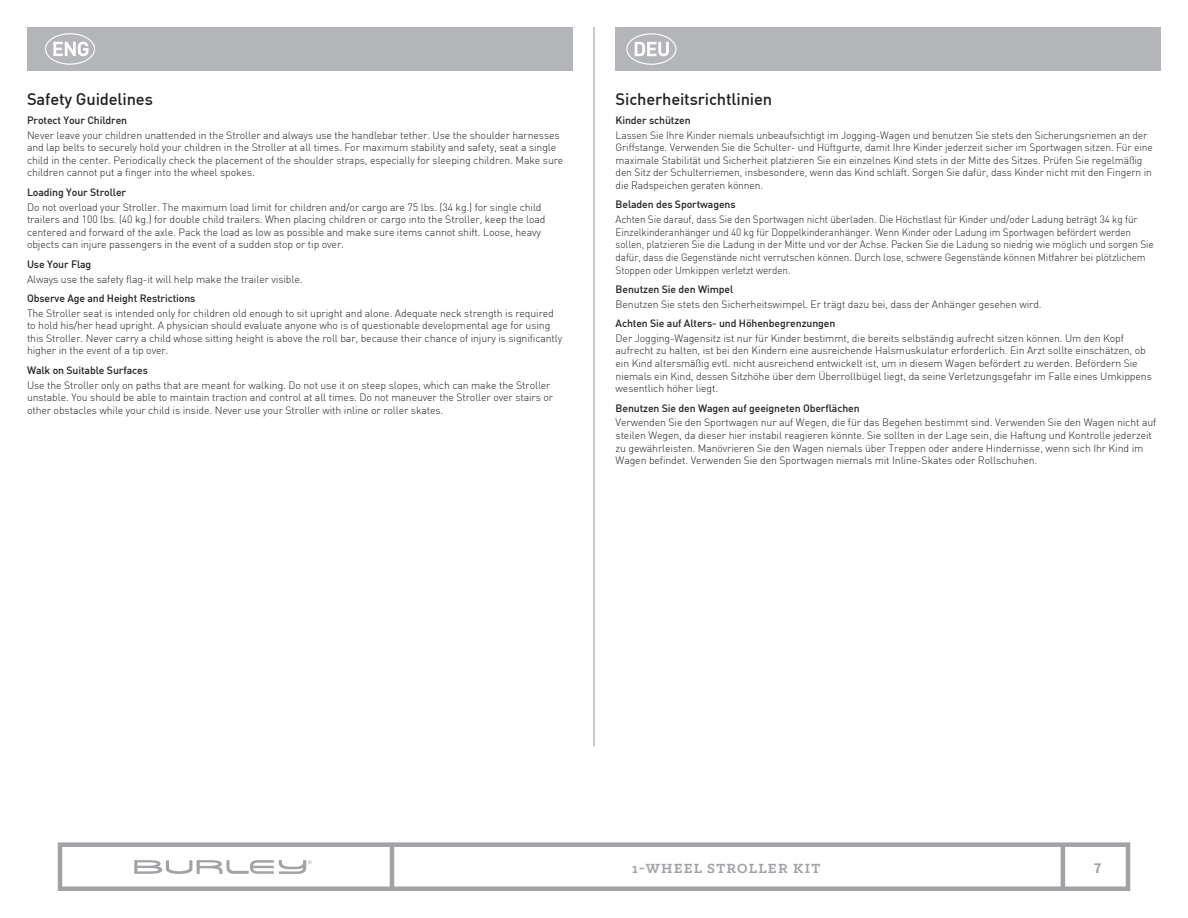
<style>
.page{position:relative;width:1188px;height:918px;background:#fff}
.page>*{position:absolute;margin:0;border:0;box-sizing:border-box;transform-origin:0 0}
.Paragraph_Style_1{font:500 16.5px "DIN";letter-spacing:-.01em;color:#231f20}
.t1{font:700 15px "Klinic Slab";letter-spacing:.08em;color:#a1a1a6}
.t2{font:700 15px "Source Sans Pro";color:#a1a1a6}
.t3{font:300 10.5px/12.6px "DIN";letter-spacing:-.01em;color:#231f20}
.t4{font:300 10.5px/12.6px "DIN";letter-spacing:-.01em;color:#231f20;scale:.95 1}
.t5{font:500 10.5px "DIN";letter-spacing:-.01em;color:#231f20}
</style>
<div class="page">
<div style="left:58px;top:842px;width:1072px;height:49px;border:4px solid #a1a1a6"></div>
<hr style="left:390px;top:845px;width:4px;height:45px;background:#a1a1a6">
<hr style="left:1061px;top:845px;width:4px;height:45px;background:#a1a1a6">
<svg style="left:134px;top:860px;width:178px;height:14px"></svg>
<div style="left:27px;top:27px;width:545px;height:44px;background:#b4b5b8"></div>
<div style="left:616px;top:27px;width:545px;height:44px;background:#b4b5b8"></div>
<hr style="left:594px;top:27px;width:1px;height:719px;background:#939598">
<svg style="left:45px;top:33px;width:50px;height:32px"></svg>
<svg style="left:626px;top:33px;width:50px;height:32px"></svg>
<p class="Paragraph_Style_1" style="left:27px;top:88px;width:127px">Safety Guidelines</p>
<p class="t5" style="left:27px;top:113px;width:102px">Protect Your Children</p>
<p class="t3" style="left:27px;top:129px;width:538px">Never leave your children unattended in the Stroller and always use the handlebar tether. Use the shoulder harnesses and lap belts to securely hold your children in the Stroller at all times. For maximum stability and safety, seat a single child in the center. Periodically check the placement of the shoulder straps, especially for sleeping children. Make sure children cannot put a finger into the wheel spokes.</p>
<p class="t5" style="left:27px;top:185px;width:101px">Loading Your Stroller</p>
<p class="t3" style="left:27px;top:200px;width:520px">Do not overload your Stroller. The maximum load limit for children and/or cargo are 75 lbs. (34 kg.) for single child trailers and 100 lbs. (40 kg.) for double child trailers. When placing children or cargo into the Stroller, keep the load centered and forward of the axle. Pack the load as low as possible and make sure items cannot shift. Loose, heavy objects can injure passengers in the event of a sudden stop or tip over.</p>
<p class="t5" style="left:27px;top:257px;width:66px">Use Your Flag</p>
<p class="t3" style="left:27px;top:272px;width:277px">Always use the safety flag-it will help make the trailer visible.</p>
<p class="t5" style="left:27px;top:291px;width:170px">Observe Age and Height Restrictions</p>
<p class="t3" style="left:27px;top:306px;width:537px">The Stroller seat is intended only for children old enough to sit upright and alone. Adequate neck strength is required to hold his/her head upright. A physician should evaluate anyone who is of questionable developmental age for using this Stroller. Never carry a child whose sitting height is above the roll bar, because their chance of injury is significantly higher in the event of a tip over.</p>
<p class="t5" style="left:27px;top:363px;width:122px">Walk on Suitable Surfaces</p>
<p class="t3" style="left:27px;top:378px;width:528px">Use the Stroller only on paths that are meant for walking. Do not use it on steep slopes, which can make the Stroller unstable. You should be able to maintain traction and control at all times. Do not maneuver the Stroller over stairs or other obstacles while your child is inside. Never use your Stroller with inline or roller skates.</p>
<p class="Paragraph_Style_1" style="left:616px;top:88px;width:158px">Sicherheitsrichtlinien</p>
<p class="t5" style="left:616px;top:113px;width:77px">Kinder schützen</p>
<p class="t3" style="left:616px;top:129px;width:539px">Lassen Sie Ihre Kinder niemals unbeaufsichtigt im Jogging-Wagen und benutzen Sie stets den Sicherungsriemen an der Griffstange. Verwenden Sie die Schulter- und Hüftgurte, damit Ihre Kinder jederzeit sicher im Sportwagen sitzen. Für eine maximale Stabilität und Sicherheit platzieren Sie ein einzelnes Kind stets in der Mitte des Sitzes. Prüfen Sie regelmäßig den Sitz der Schulterriemen, insbesondere, wenn das Kind schläft. Sorgen Sie dafür, dass Kinder nicht mit den Fingern in die Radspeichen geraten können.</p>
<p class="t5" style="left:616px;top:198px;width:122px">Beladen des Sportwagens</p>
<p class="t4" style="left:616px;top:213px;width:568px">Achten Sie darauf, dass Sie den Sportwagen nicht überladen. Die Höchstlast für Kinder und/oder Ladung beträgt 34 kg für Einzelkinderanhänger und 40 kg für Doppelkinderanhänger. Wenn Kinder oder Ladung im Sportwagen befördert werden sollen, platzieren Sie die Ladung in der Mitte und vor der Achse. Packen Sie die Ladung so niedrig wie möglich und sorgen Sie dafür, dass die Gegenstände nicht verrutschen können. Durch lose, schwere Gegenstände können Mitfahrer bei plötzlichem Stoppen oder Umkippen verletzt werden.</p>
<p class="t5" style="left:616px;top:282px;width:119px">Benutzen Sie den Wimpel</p>
<p class="t3" style="left:616px;top:298px;width:428px">Benutzen Sie stets den Sicherheitswimpel. Er trägt dazu bei, dass der Anhänger gesehen wird.</p>
<p class="t5" style="left:616px;top:317px;width:221px">Achten Sie auf Alters- und Höhenbegrenzungen</p>
<p class="t3" style="left:616px;top:332px;width:538px">Der Jogging-Wagensitz ist nur für Kinder bestimmt, die bereits selbständig aufrecht sitzen können. Um den Kopf aufrecht zu halten, ist bei den Kindern eine ausreichende Halsmuskulatur erforderlich. Ein Arzt sollte einschätzen, ob ein Kind altersmäßig evtl. nicht ausreichend entwickelt ist, um in diesem Wagen befördert zu werden. Befördern Sie niemals ein Kind, dessen Sitzhöhe über dem Überrollbügel liegt, da seine Verletzungsgefahr im Falle eines Umkippens wesentlich höher liegt.</p>
<p class="t5" style="left:616px;top:401px;width:246px">Benutzen Sie den Wagen auf geeigneten Oberflächen</p>
<p class="t3" style="left:616px;top:416px;width:542px">Verwenden Sie den Sportwagen nur auf Wegen, die für das Begehen bestimmt sind. Verwenden Sie den Wagen nicht auf steilen Wegen, da dieser hier instabil reagieren könnte. Sie sollten in der Lage sein, die Haftung und Kontrolle jederzeit zu gewährleisten. Manövrieren Sie den Wagen niemals über Treppen oder andere Hindernisse, wenn sich Ihr Kind im Wagen befindet. Verwenden Sie den Sportwagen niemals mit Inline-Skates oder Rollschuhen.</p>
<h2 class="t1" style="left:632px;top:858px;width:190px">1-WHEEL STROLLER KIT</h2>
<h2 class="t2" style="left:1094px;top:858px;width:9px">7</h2>
</div>
